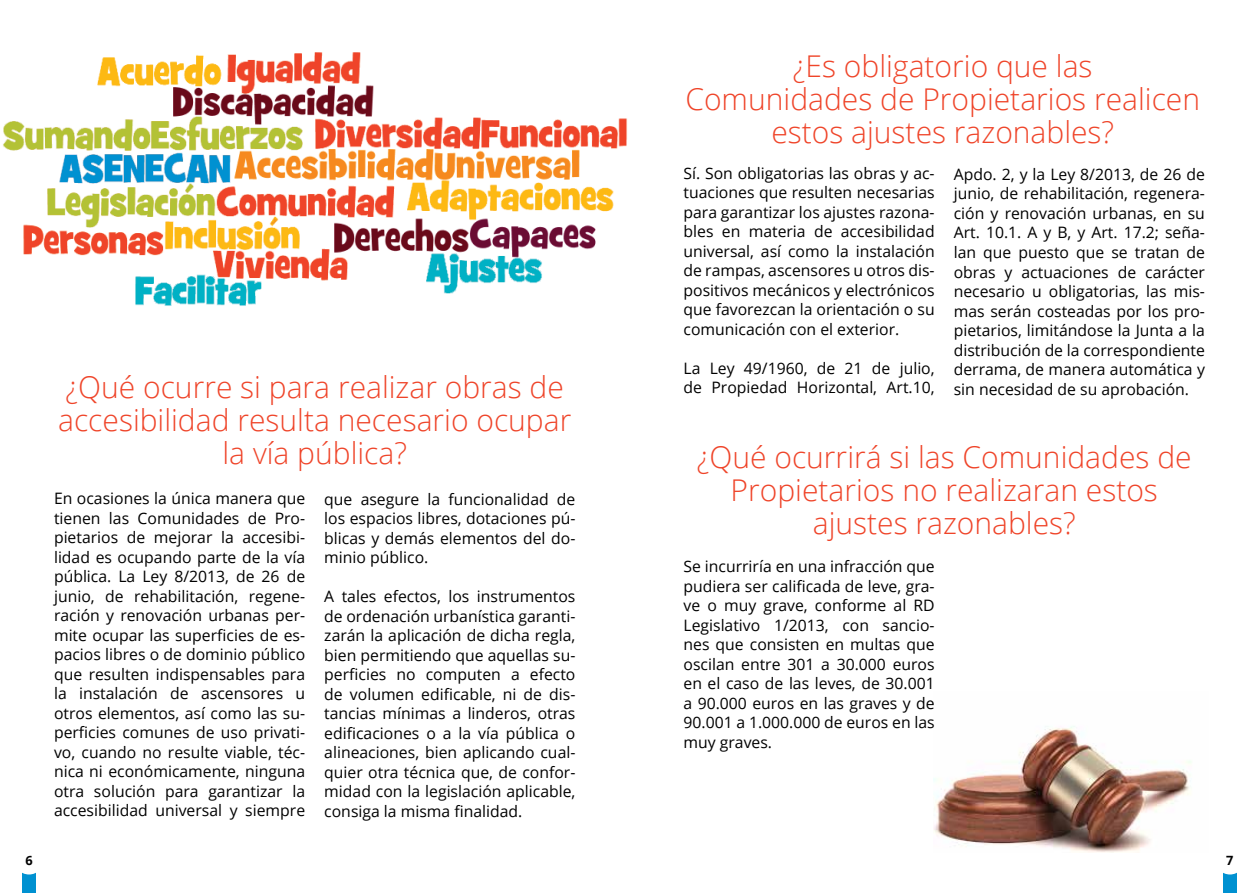
<style>
.page{position:relative;width:1259px;height:893px;background:#fff}
.page>*{position:absolute;margin:0;border:0;box-sizing:border-box;transform-origin:0 0}
.t1{font:300 30px/33px "Open Sans";color:#ef4429;text-align:center}
.t2{font:15.75px/19.5px "Open Sans";color:#000;text-align:justify}
.t3{font:700 12.75px "Open Sans";color:#000}
</style>
<div class="page">
<div style="left:22px;top:856px;width:14px;height:37px;background:#0091d1"></div>
<div style="left:14px;top:845px;width:30px;height:29px;background:#fff;border-radius:50%"></div>
<div style="left:1223px;top:856px;width:13px;height:37px;background:#0091d1"></div>
<div style="left:1215px;top:845px;width:29px;height:29px;background:#fff;border-radius:50%"></div>
<img style="left:933px;top:726px;width:258px;height:127px">
<img style="left:3px;top:52px;width:624px;height:254px">
<h1 class="t1" style="left:58px;top:370px;width:515px">¿Qué ocurre si para realizar obras de accesibilidad resulta necesario ocupar la vía pública?</h1>
<p class="t2" style="left:54px;top:488px;width:253px">En ocasiones la única manera que tienen las Comunidades de Pro&shy;pietarios de mejorar la accesibi&shy;lidad es ocupando parte de la vía pública. La Ley 8/2013, de 26 de junio, de rehabilitación, regene&shy;ración y renovación urbanas per&shy;mite ocupar las superficies de es&shy;pacios libres o de dominio público que resulten indispensables para la instalación de ascensores u otros elementos, así como las su&shy;perficies comunes de uso privati&shy;vo, cuando no resulte viable, téc&shy;nica ni económicamente, ninguna otra solución para garantizar la accesibilidad universal y siempre</p>
<p class="t2" style="left:324px;top:489px;width:253px">que asegure la funcionalidad de los espacios libres, dotaciones pú&shy;blicas y demás elementos del do&shy;minio público.</p>
<p class="t2" style="left:324px;top:586px;width:253px">A tales efectos, los instrumentos de ordenación urbanística garanti&shy;zarán la aplicación de dicha regla, bien permitiendo que aquellas su&shy;perficies no computen a efecto de volumen edificable, ni de dis&shy;tancias mínimas a linderos, otras edificaciones o a la vía pública o alineaciones, bien aplicando cual&shy;quier otra técnica que, de confor&shy;midad con la legislación aplicable, consiga la misma finalidad.</p>
<h1 class="t1" style="left:685px;top:49px;width:516px">¿Es obligatorio que las<br>Comunidades de Propietarios realicen estos ajustes razonables?</h1>
<p class="t2" style="left:683px;top:163px;width:253px">Sí. Son obligatorias las obras y ac&shy;tuaciones que resulten necesarias para garantizar los ajustes razona&shy;bles en materia de accesibilidad universal, así como la instalación de rampas, ascensores u otros dis&shy;positivos mecánicos y electrónicos que favorezcan la orientación o su comunicación con el exterior.</p>
<p class="t2" style="left:683px;top:358px;width:253px">La Ley 49/1960, de 21 de julio, de Propiedad Horizontal, Art.10,</p>
<p class="t2" style="left:953px;top:164px;width:253px">Apdo. 2, y la Ley 8/2013, de 26 de junio, de rehabilitación, regenera&shy;ción y renovación urbanas, en su Art. 10.1. A y B, y Art. 17.2; seña&shy;lan que puesto que se tratan de obras y actuaciones de carácter necesario u obligatorias, las mis&shy;mas serán costeadas por los pro&shy;pietarios, limitándose la Junta a la distribución de la correspondiente derrama, de manera automática y sin necesidad de su aprobación.</p>
<h1 class="t1" style="left:697px;top:440px;width:496px">¿Qué ocurrirá si las Comunidades de<br>Propietarios no realizaran estos ajustes razonables?</h1>
<p class="t2" style="left:683px;top:556px;width:253px">Se incurriría en una infracción que pudiera ser calificada de leve, gra&shy;ve o muy grave, conforme al RD Legislativo 1/2013, con sancio&shy;nes que consisten en multas que oscilan entre 301 a 30.000 euros en el caso de las leves, de 30.001 a 90.000 euros en las graves y de 90.001 a 1.000.000 de euros en las muy graves.</p>
<p class="t3" style="left:25px;top:851px;width:9px">6</p>
<p class="t3" style="left:1226px;top:851px;width:9px">7</p>
</div>
